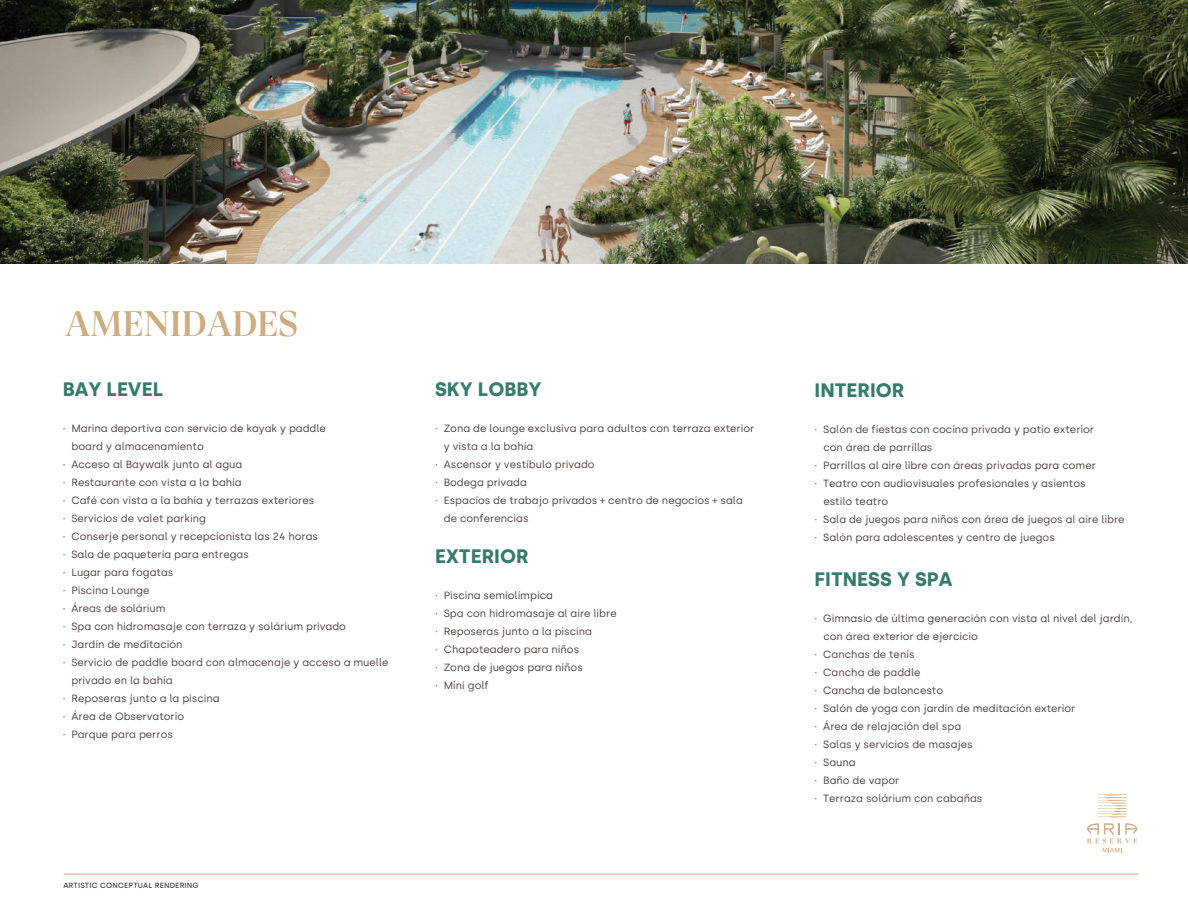
<style>
.page{position:relative;width:1188px;height:918px;background:#fff}
.page>*{position:absolute;margin:0;border:0;box-sizing:border-box;transform-origin:0 0}
.t1{font:500 35.55px "GT Super Display";letter-spacing:-.005em;color:#cdac81}
.t2{font:700 19.5px "Silka";color:#357c6d}
.t3{font:10.5px/18px "Silka";color:#49413f}
.t4{font:500 7.5px "Silka";letter-spacing:.02em;color:#49413f}
</style>
<div class="page">
<img style="left:0;top:0;width:1188px;height:263px">
<hr style="left:64px;top:874px;width:1075px;height:1px;background:#cdac81">
<svg style="left:1087px;top:794px;width:50px;height:58px"></svg>
<h1 class="t1" style="left:65px;top:305px;width:235px">AMENIDADES</h1>
<h2 class="t2" style="left:63px;top:378px;width:102px">BAY LEVEL</h2>
<p class="t3" style="left:63px;top:420px;width:265px">· Marina deportiva con servicio de kayak y paddle</p>
<p class="t3" style="left:72px;top:438px;width:134px">board y almacenamiento</p>
<p class="t3" style="left:63px;top:456px;width:181px">· Acceso al Baywalk junto al agua</p>
<p class="t3" style="left:63px;top:474px;width:181px">· Restaurante con vista a la bahía</p>
<p class="t3" style="left:63px;top:492px;width:253px">· Café con vista a la bahía y terrazas exteriores</p>
<p class="t3" style="left:63px;top:510px;width:145px">· Servicios de valet parking</p>
<p class="t3" style="left:63px;top:528px;width:257px">· Conserje personal y recepcionista las 24 horas</p>
<p class="t3" style="left:63px;top:546px;width:188px">· Sala de paquetería para entregas</p>
<p class="t3" style="left:63px;top:564px;width:112px">· Lugar para fogatas</p>
<p class="t3" style="left:63px;top:582px;width:88px">· Piscina Lounge</p>
<p class="t3" style="left:63px;top:600px;width:104px">· Áreas de solárium</p>
<p class="t3" style="left:63px;top:618px;width:285px">· Spa con hidromasaje con terraza y solárium privado</p>
<p class="t3" style="left:63px;top:636px;width:121px">· Jardín de meditación</p>
<p class="t3" style="left:63px;top:654px;width:327px">· Servicio de paddle board con almacenaje y acceso a muelle</p>
<p class="t3" style="left:72px;top:672px;width:103px">privado en la bahía</p>
<p class="t3" style="left:63px;top:690px;width:159px">· Reposeras junto a la piscina</p>
<p class="t3" style="left:63px;top:708px;width:123px">· Área de Observatorio</p>
<p class="t3" style="left:63px;top:726px;width:112px">· Parque para perros</p>
<h2 class="t2" style="left:435px;top:378px;width:108px">SKY LOBBY</h2>
<p class="t3" style="left:435px;top:420px;width:321px">· Zona de lounge exclusiva para adultos con terraza exterior</p>
<p class="t3" style="left:444px;top:438px;width:91px">y vista a la bahía</p>
<p class="t3" style="left:435px;top:456px;width:161px">· Ascensor y vestíbulo privado</p>
<p class="t3" style="left:435px;top:474px;width:93px">· Bodega privada</p>
<p class="t3" style="left:435px;top:492px;width:309px">· Espacios de trabajo privados + centro de negocios + sala</p>
<p class="t3" style="left:444px;top:510px;width:86px">de conferencias</p>
<h2 class="t2" style="left:435px;top:544px;width:95px">EXTERIOR</h2>
<p class="t3" style="left:435px;top:586px;width:183px">· Piscina semiolímpica<br>· Spa con hidromasaje al aire libre · Reposeras junto a la piscina<br>· Chapoteadero para niños<br>· Zona de juegos para niños<br>· Mini golf</p>
<p class="t4" style="left:63px;top:881px;width:137px">ARTISTIC CONCEPTUAL RENDERING</p>
<h2 class="t2" style="left:815px;top:379px;width:91px">INTERIOR</h2>
<p class="t3" style="left:815px;top:421px;width:281px">· Salón de fiestas con cocina privada y patio exterior</p>
<p class="t3" style="left:823px;top:439px;width:111px">con área de parrillas</p>
<p class="t3" style="left:815px;top:457px;width:283px">· Parrillas al aire libre con áreas privadas para comer</p>
<p class="t3" style="left:815px;top:474px;width:273px">· Teatro con audiovisuales profesionales y asientos</p>
<p class="t3" style="left:823px;top:492px;width:66px">estilo teatro</p>
<p class="t3" style="left:815px;top:510px;width:312px">· Sala de juegos para niños con área de juegos al aire libre</p>
<p class="t3" style="left:815px;top:528px;width:242px">· Salón para adolescentes y centro de juegos</p>
<h2 class="t2" style="left:815px;top:568px;width:140px">FITNESS Y SPA</h2>
<p class="t3" style="left:815px;top:610px;width:319px">· Gimnasio de última generación con vista al nivel del jardín,</p>
<p class="t3" style="left:823px;top:628px;width:156px">con área exterior de ejercicio</p>
<p class="t3" style="left:815px;top:645px;width:102px">· Canchas de tenis</p>
<p class="t3" style="left:815px;top:663px;width:107px">· Cancha de paddle</p>
<p class="t3" style="left:815px;top:681px;width:130px">· Cancha de baloncesto</p>
<p class="t3" style="left:815px;top:699px;width:262px">· Salón de yoga con jardín de meditación exterior</p>
<p class="t3" style="left:815px;top:717px;width:148px">· Área de relajación del spa</p>
<p class="t3" style="left:815px;top:735px;width:160px">· Salas y servicios de masajes</p>
<p class="t3" style="left:815px;top:753px;width:43px">· Sauna</p>
<p class="t3" style="left:815px;top:771px;width:86px">· Baño de vapor</p>
<p class="t3" style="left:815px;top:789px;width:169px">· Terraza solárium con cabañas</p>
</div>
